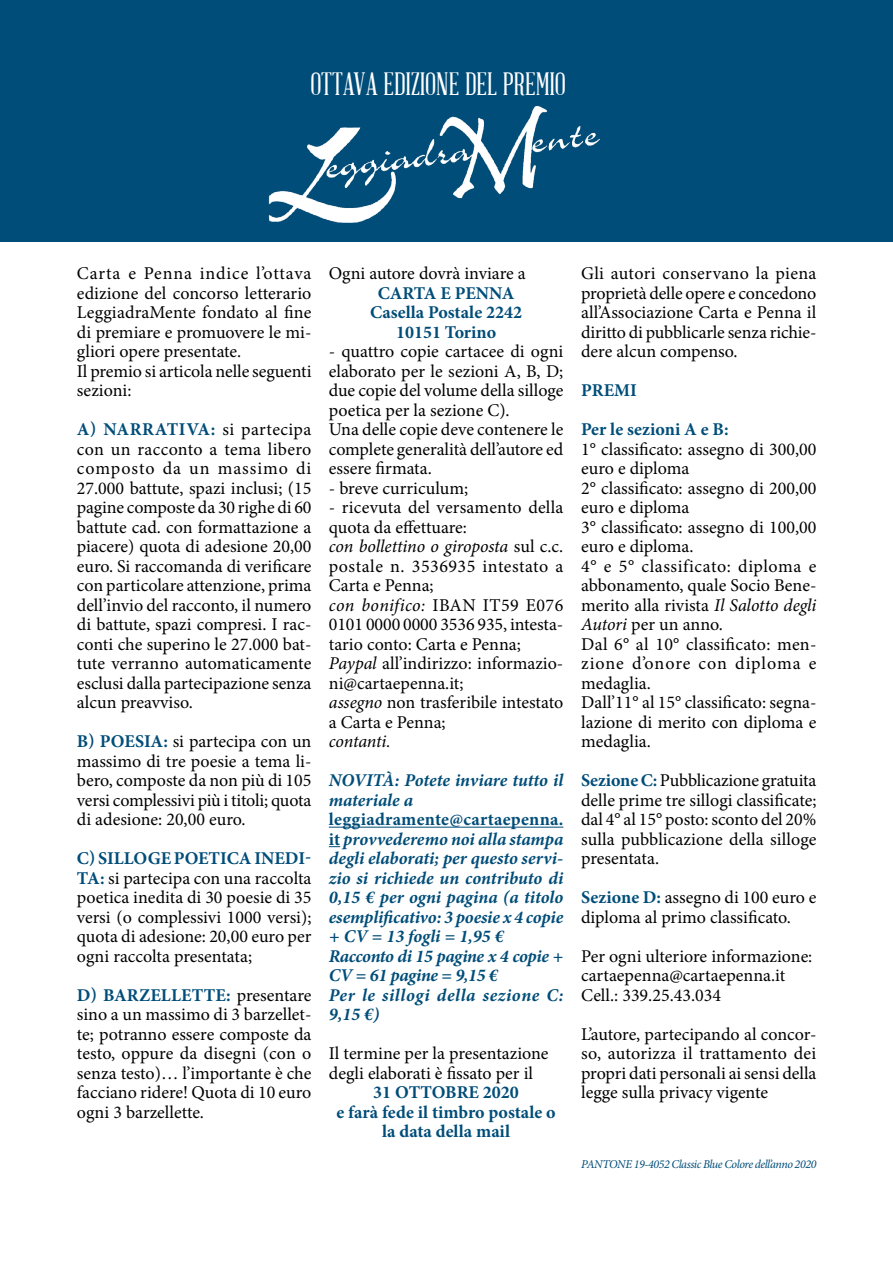
<style>
.page{position:relative;width:893px;height:1263px;background:#fff}
.page>*{position:absolute;margin:0;border:0;box-sizing:border-box;transform-origin:0 0}
.Titoli{font:31.5px "Abraham Lincoln";color:#fff}
.CORPO_DI_TESTO{font:18px/19.5px "Minion Pro";color:#000;text-align:justify}
.CORPO_DI_TESTO-2{font:italic 700 18px/19.5px "Minion Pro";letter-spacing:-.005em;color:#004d79}
.CORPO_DI_TESTO-3{font:700 18px/19.5px "Minion Pro";color:#004d79;text-align:center}
.CORPO_DI_TESTO-4{font:italic 700 18px/19.5px "Minion Pro";letter-spacing:-.025em;color:#004d79}
.CORPO_DI_TESTO-5{font:italic 700 18px/19.5px "Minion Pro";letter-spacing:.035em;color:#004d79}
.CORPO_DI_TESTO-6{font:italic 18px "Minion Pro";letter-spacing:-.01em;color:#000}
.CORPO_DI_TESTO-7{font:italic 12px "Minion Pro";letter-spacing:-.035em;color:#004d79}
.s1{font-weight:700;color:#004d79}
.s2{font-style:italic}
.s3{font-style:normal}
</style>
<div class="page">
<div style="left:0;top:0;width:893px;height:241px;background:#004d79"></div>
<img style="left:268px;top:105px;width:332px;height:118px">
<hr style="left:329px;top:827px;width:234px;height:1px;background:#004d79">
<p class="Titoli" style="left:310px;top:67px;width:257px">OTTAVA EDIZIONE DEL PREMIO</p>
<p class="CORPO_DI_TESTO" style="left:77px;top:264px;width:236px">Carta e Penna indice l’ottava edizione del concorso letterario LeggiadraMente fondato al fine di premiare e promuovere le mi&shy;gliori opere presentate.</p>
<p class="CORPO_DI_TESTO" style="left:77px;top:361px;width:236px">Il premio si articola nelle seguenti sezioni:</p>
<p class="CORPO_DI_TESTO" style="left:77px;top:420px;width:236px"><span class="s1">A) NARRATIVA:</span> si partecipa con un racconto a tema libero composto da un massimo di 27.000 battute, spazi inclusi; (15 pagine composte da 30 righe di 60 battute cad. con formattazione a piacere) quota di adesione 20,00 euro. Si raccomanda di verificare con particolare attenzione, prima dell’invio del racconto, il numero di battute, spazi compresi. I rac&shy;conti che superino le 27.000 bat&shy;tute verranno automaticamente esclusi dalla partecipazione senza alcun preavviso.</p>
<p class="CORPO_DI_TESTO" style="left:77px;top:732px;width:236px"><span class="s1">B) POESIA:</span> si partecipa con un massimo di tre poesie a tema li&shy;bero, composte da non più di 105 versi complessivi più i titoli; quota di adesione: 20,00 euro.</p>
<p class="CORPO_DI_TESTO" style="left:77px;top:849px;width:236px"><span class="s1">C) SILLOGE POETICA INEDI-TA:</span> si partecipa con una raccolta poetica inedita di 30 poesie di 35 versi (o complessivi 1000 versi); quota di adesione: 20,00 euro per ogni raccolta presentata;</p>
<p class="CORPO_DI_TESTO" style="left:77px;top:985px;width:236px"><span class="s1">D) BARZELLETTE:</span> presentare sino a un massimo di 3 barzellet&shy;te; potranno essere composte da testo, oppure da disegni (con o senza testo)… l’importante è che facciano ridere! Quota di 10 euro ogni 3 barzellette.</p>
<p class="CORPO_DI_TESTO" style="left:329px;top:264px;width:198px">Ogni autore dovrà inviare a</p>
<p class="CORPO_DI_TESTO-3" style="left:378px;top:283px;width:138px">CARTA E PENNA</p>
<p class="CORPO_DI_TESTO-3" style="left:370px;top:303px;width:154px">Casella Postale 2242</p>
<p class="CORPO_DI_TESTO-3" style="left:396px;top:322px;width:102px">10151 Torino</p>
<p class="CORPO_DI_TESTO" style="left:329px;top:342px;width:236px">- quattro copie cartacee di ogni elaborato per le sezioni A, B, D; due copie del volume della silloge poetica per la sezione C).</p>
<p class="CORPO_DI_TESTO" style="left:329px;top:420px;width:236px">Una delle copie deve contenere le complete generalità dell’autore ed essere firmata.</p>
<p class="CORPO_DI_TESTO" style="left:329px;top:478px;width:141px">- breve curriculum;</p>
<p class="CORPO_DI_TESTO" style="left:329px;top:498px;width:236px">- ricevuta del versamento della quota da effettuare:</p>
<p class="CORPO_DI_TESTO" style="left:329px;top:537px;width:236px"><span class="s2">con bollettino o giroposta</span> sul c.c. postale n. 3536935 intestato a Carta e Penna;</p>
<p class="CORPO_DI_TESTO" style="left:329px;top:595px;width:236px"><span class="s2">con bonifico:</span> IBAN IT59 E076<br>0101 0000 0000 3536 935, intesta&shy;tario conto: Carta e Penna;</p>
<p class="CORPO_DI_TESTO" style="left:329px;top:654px;width:236px"><span class="s2">Paypal</span> all’indirizzo: informazio&shy;ni@cartaepenna.it;</p>
<p class="CORPO_DI_TESTO" style="left:329px;top:693px;width:236px"><span class="s2">assegno</span> non trasferibile intestato a Carta e Penna;</p>
<p class="CORPO_DI_TESTO-6" style="left:329px;top:729px;width:63px">contanti.</p>
<p class="CORPO_DI_TESTO-2" style="left:329px;top:770px;width:236px">NOVITÀ: Potete inviare tutto il materiale a</p>
<p class="CORPO_DI_TESTO-2" style="left:329px;top:809px;width:236px;text-align:justify"><span class="s3">leggiadramente@cartaepenna. it</span> provvederemo noi alla stampa degli elaborati; per questo servi&shy;zio si richiede un contributo di 0,15 € per ogni pagina (a titolo esemplificativo: 3 poesie x 4 copie + CV = 13 fogli = 1,95 €</p>
<p class="CORPO_DI_TESTO-4" style="left:329px;top:946px;width:236px">Racconto di 15 pagine x 4 copie +<br>CV = 61 pagine = 9,15 €</p>
<p class="CORPO_DI_TESTO-5" style="left:329px;top:985px;width:236px">Per le sillogi della sezione C:<br>9,15 €)</p>
<p class="CORPO_DI_TESTO" style="left:329px;top:1044px;width:221px">Il termine per la presentazione degli elaborati è fissato per il</p>
<p class="CORPO_DI_TESTO-3" style="left:373px;top:1083px;width:147px">31 OTTOBRE 2020</p>
<p class="CORPO_DI_TESTO-3" style="left:336px;top:1102px;width:221px">e farà fede il timbro postale o la data della mail</p>
<p class="CORPO_DI_TESTO" style="left:581px;top:264px;width:237px">Gli autori conservano la piena proprietà delle opere e concedono all’Associazione Carta e Penna il diritto di pubblicarle senza richie&shy;dere alcun compenso.</p>
<p class="CORPO_DI_TESTO-3" style="left:581px;top:381px;width:57px">PREMI</p>
<p class="CORPO_DI_TESTO-3" style="left:581px;top:420px;width:149px">Per le sezioni A e B:</p>
<p class="CORPO_DI_TESTO" style="left:581px;top:439px;width:237px">1° classificato: assegno di 300,00 euro e diploma</p>
<p class="CORPO_DI_TESTO" style="left:581px;top:478px;width:237px">2° classificato: assegno di 200,00 euro e diploma</p>
<p class="CORPO_DI_TESTO" style="left:581px;top:517px;width:237px">3° classificato: assegno di 100,00 euro e diploma.</p>
<p class="CORPO_DI_TESTO" style="left:581px;top:556px;width:237px">4° e 5° classificato: diploma e abbonamento, quale Socio Bene&shy;merito alla rivista <span class="s2">Il Salotto degli Autori</span> per un anno.</p>
<p class="CORPO_DI_TESTO" style="left:581px;top:634px;width:237px">Dal 6° al 10° classificato: men&shy;zione d’onore con diploma e medaglia.</p>
<p class="CORPO_DI_TESTO" style="left:581px;top:693px;width:237px">Dall’11° al 15° classificato: segna&shy;lazione di merito con diploma e medaglia.</p>
<p class="CORPO_DI_TESTO" style="left:581px;top:771px;width:237px"><span class="s1">Sezione C:</span> Pubblicazione gratuita delle prime tre sillogi classificate; dal 4° al 15° posto: sconto del 20% sulla pubblicazione della silloge presentata.</p>
<p class="CORPO_DI_TESTO" style="left:581px;top:888px;width:237px"><span class="s1">Sezione D:</span> assegno di 100 euro e diploma al primo classificato.</p>
<p class="CORPO_DI_TESTO" style="left:581px;top:946px;width:233px">Per ogni ulteriore informazione:</p>
<p class="CORPO_DI_TESTO" style="left:581px;top:966px;width:206px">cartaepenna@cartaepenna.it</p>
<p class="CORPO_DI_TESTO" style="left:581px;top:985px;width:141px">Cell.: 339.25.43.034</p>
<p class="CORPO_DI_TESTO" style="left:581px;top:1024px;width:237px">L’autore, partecipando al concor&shy;so, autorizza il trattamento dei propri dati personali ai sensi della legge sulla privacy vigente</p>
<p class="CORPO_DI_TESTO-7" style="left:581px;top:1156px;width:237px">PANTONE 19-4052 Classic Blue Colore dell’anno 2020</p>
</div>
